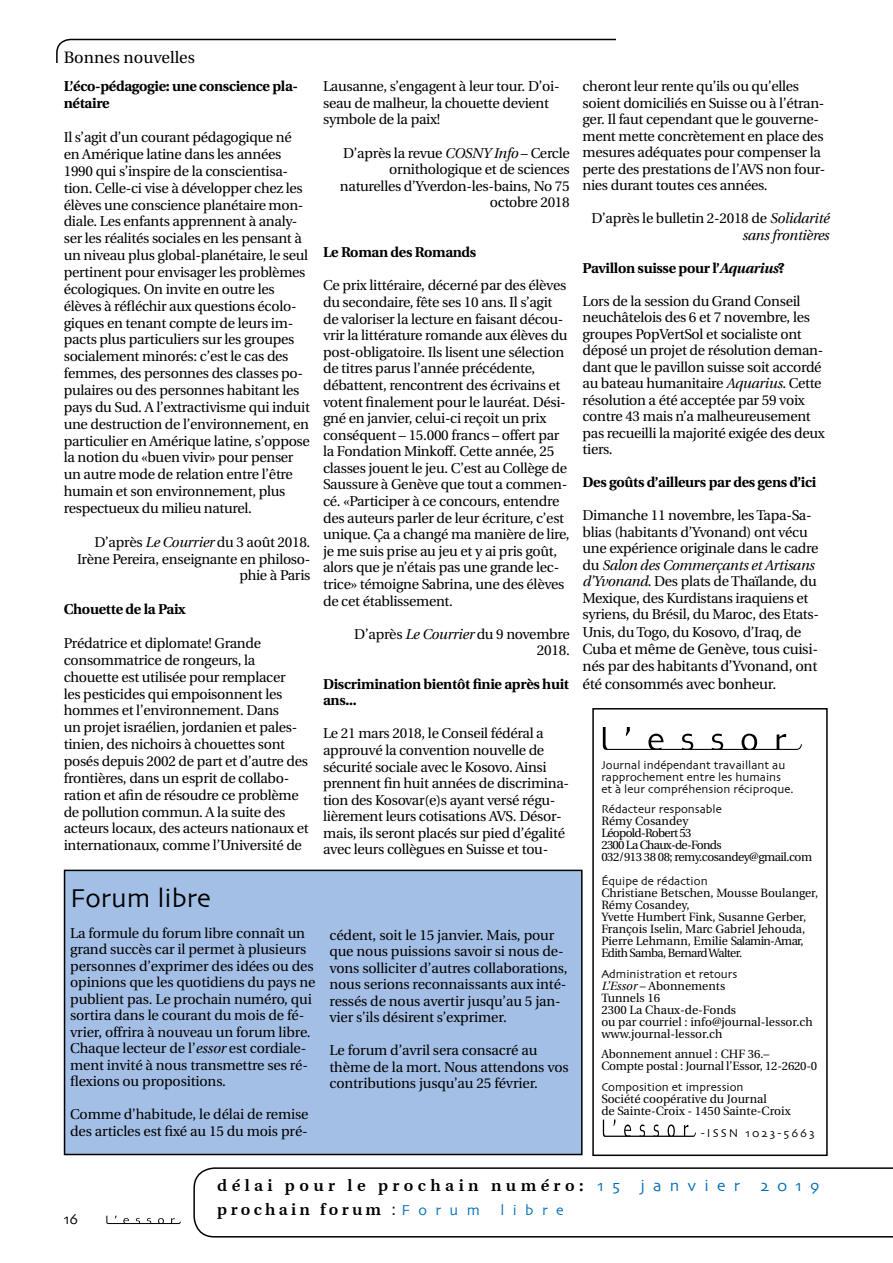
<style>
.page{position:relative;width:893px;height:1263px;background:#fff}
.page>*{position:absolute;margin:0;border:0;box-sizing:border-box;transform-origin:0 0}
.t1{font:27px "Skia";color:#000}
.t2{font:600 16.5px/24.8px "Utopia";letter-spacing:.27em;color:#000}
.t3{font:16.5px "Utopia";color:#000}
.t4{font:15px "Skia";letter-spacing:.56em;color:#006db8}
.t5{font:15px "Skia";color:#000}
.t6{font:14.7px/17.2px "Utopia";letter-spacing:-.02em;color:#000;text-align:justify}
.t7{font:14.25px/16.6px "Utopia";letter-spacing:-.02em;color:#000}
.t8{font:700 14.25px/16.8px "Utopia";letter-spacing:-.02em;color:#000}
.t9{font:12px/12px "Utopia";color:#000}
.t10{font:12px/12px "Skia";color:#000}
.t11{font:12px/12px "Utopia";letter-spacing:-.04em;color:#000}
.t12{font:12px/12px "Utopia";letter-spacing:-.02em;color:#000}
.t13{font:12px "Skia";letter-spacing:.17em;color:#000}
.s1{font-style:italic}
.s2{font-size:14.7px}
.s3{font-family:"Skia";font-weight:400;color:#006db8}
.s4{font-family:"Skia";font-weight:400}
.s5{font-family:"Skia";font-weight:400;font-size:15px;color:#006db8}
</style>
<div class="page">
<svg style="left:106px;top:1216px;width:75px;height:8px"></svg>
<div style="left:56px;top:39px;width:573px;height:56px;border:2px solid #000;border-radius:14px"></div>
<div style="left:617px;top:31px;width:17px;height:71px;background:#fff"></div>
<div style="left:51px;top:63px;width:580px;height:37px;background:#fff"></div>
<svg style="left:193px;top:1167px;width:700px;height:70px"></svg>
<div style="left:65px;top:870px;width:517px;height:284px;background:#a4bfe5"></div>
<div style="left:64px;top:870px;width:519px;height:285px;border:2px solid #000"></div>
<svg style="left:603px;top:727px;width:199px;height:23px"></svg>
<svg style="left:603px;top:1119px;width:93px;height:18px"></svg>
<div style="left:592px;top:708px;width:236px;height:448px;border:2px solid #000"></div>
<p class="t3" style="left:64px;top:49px;width:133px">Bonnes nouvelles</p>
<p class="t8" style="left:64px;top:78px;width:236px">L’éco-pédagogie: une conscience pla&shy;nétaire</p>
<p class="t7" style="left:64px;top:129px;width:248px">Il s’agit d’un courant pédagogique né en Amérique latine dans les années 1990 qui s’inspire de la conscientisa&shy;tion. Celle-ci vise à développer chez les élèves une conscience planétaire mon&shy;diale. Les enfants apprennent à analy&shy;ser les réalités sociales en les pensant à un niveau plus global-planétaire, le seul pertinent pour envisager les problèmes écologiques. On invite en outre les élèves à réfléchir aux questions écolo&shy;giques en tenant compte de leurs im&shy;pacts plus particuliers sur les groupes socialement minorés: c’est le cas des femmes, des personnes des classes po&shy;pulaires ou des personnes habitant les pays du Sud. A l’extractivisme qui induit une destruction de l’environnement, en particulier en Amérique latine, s’oppose la notion du «buen vivir» pour penser un autre mode de relation entre l’être humain et son environnement, plus respectueux du milieu naturel.</p>
<p class="t7" style="left:77px;top:534px;width:235px;text-align:right">D’après <span class="s1">Le Courrier</span> du 3 août 2018.<br>Irène Pereira, enseignante en philoso&shy;phie à Paris</p>
<p class="t8" style="left:64px;top:601px;width:123px">Chouette de la Paix</p>
<p class="t7" style="left:64px;top:635px;width:246px">Prédatrice et diplomate! Grande consommatrice de rongeurs, la chouette est utilisée pour remplacer<br>les pesticides qui empoisonnent les hommes et l’environnement. Dans<br>un projet israélien, jordanien et pales&shy;tinien, des nichoirs à chouettes sont posés depuis 2002 de part et d’autre des frontières, dans un esprit de collabo&shy;ration et afin de résoudre ce problème de pollution commun. A la suite des acteurs locaux, des acteurs nationaux et internationaux, comme l’Université de</p>
<h1 class="t1" style="left:70px;top:882px;width:142px">Forum libre</h1>
<p class="t7" style="left:323px;top:78px;width:238px">Lausanne, s’engagent à leur tour. D’oi&shy;seau de malheur, la chouette devient symbole de la paix!</p>
<p class="t7" style="left:340px;top:145px;width:231px;text-align:right">D’après la revue <span class="s1">COSNY Info</span> – Cercle ornithologique et de sciences naturelles d’Yverdon-les-bains, No 75 octobre 2018</p>
<p class="t8" style="left:323px;top:244px;width:155px">Le Roman des Romands</p>
<p class="t7" style="left:323px;top:277px;width:248px">Ce prix littéraire, décerné par des élèves du secondaire, fête ses 10 ans. Il s’agit de valoriser la lecture en faisant décou&shy;vrir la littérature romande aux élèves du post-obligatoire. Ils lisent une sélection de titres parus l’année précédente, débattent, rencontrent des écrivains et votent finalement pour le lauréat. Dési&shy;gné en janvier, celui-ci reçoit un prix conséquent – 15.000 francs – offert par la Fondation Minkoff. Cette année, 25 classes jouent le jeu. C’est au Collège de Saussure à Genève que tout a commen&shy;cé. «Participer à ce concours, entendre des auteurs parler de leur écriture, c’est unique. Ça a changé ma manière de lire, je me suis prise au jeu et y ai pris goût, alors que je n’étais pas une grande lec&shy;trice» témoigne Sabrina, une des élèves de cet établissement.</p>
<p class="t7" style="left:354px;top:626px;width:217px;text-align:right">D’après <span class="s1">Le Courrier</span> du 9 novembre<br>2018.</p>
<p class="t8" style="left:323px;top:675px;width:248px">Discrimination bientôt finie après huit ans...</p>
<p class="t7" style="left:323px;top:725px;width:247px">Le 21 mars 2018, le Conseil fédéral a approuvé la convention nouvelle de sécurité sociale avec le Kosovo. Ainsi prennent fin huit années de discrimina&shy;tion des Kosovar(e)s ayant versé régu&shy;lièrement leurs cotisations AVS. Désor&shy;mais, ils seront placés sur pied d’égalité avec leurs collègues en Suisse et tou-</p>
<p class="t7" style="left:70px;top:925px;width:247px">La formule du forum libre connaît un grand succès car il permet à plusieurs personnes d’exprimer des idées ou des opinions que les quotidiens du pays ne publient pas. Le prochain numéro, qui sortira dans le courant du mois de fé&shy;vrier, offrira à nouveau un forum libre.<br>Chaque lecteur de l’<span class="s1">essor</span> est cordiale&shy;ment invité à nous transmettre ses ré&shy;flexions ou propositions.</p>
<p class="t7" style="left:70px;top:1106px;width:240px">Comme d’habitude, le délai de remise des articles est fixé au 15 du mois pré-</p>
<p class="t7" style="left:330px;top:927px;width:240px">cédent, soit le 15 janvier. Mais, pour que nous puissions savoir si nous de&shy;vons solliciter d’autres collaborations, nous serions reconnaissants aux inté&shy;ressés de nous avertir jusqu’au 5 jan&shy;vier s’ils désirent s’exprimer.</p>
<p class="t7" style="left:330px;top:1042px;width:241px">Le forum d’avril sera consacré au thème de la mort. Nous attendons vos contributions jusqu’au 25 février.</p>
<p class="t7" style="left:582px;top:78px;width:244px">cheront leur rente qu’ils ou qu’elles soient domiciliés en Suisse ou à l’étran&shy;ger. Il faut cependant que le gouverne&shy;ment mette concrètement en place des mesures adéquates pour compenser la perte des prestations de l’AVS non four&shy;nies durant toutes ces années.</p>
<p class="t7" style="left:591px;top:210px;width:239px;text-align:right">D’après le bulletin 2-2018 de <span class="s1">Solidarité sans frontières</span></p>
<p class="t8" style="left:582px;top:260px;width:204px">Pavillon suisse pour l’<span class="s1">Aquarius</span>?</p>
<p class="t7" style="left:582px;top:293px;width:244px">Lors de la session du Grand Conseil neuchâtelois des 6 et 7 novembre, les groupes PopVertSol et socialiste ont déposé un projet de résolution deman&shy;dant que le pavillon suisse soit accordé au bateau humanitaire <span class="s1">Aquarius</span>. Cette résolution a été acceptée par 59 voix contre 43 mais n’a malheureusement pas recueilli la majorité exigée des deux tiers.</p>
<p class="t8" style="left:582px;top:474px;width:235px">Des goûts d’ailleurs par des gens d’ici</p>
<p class="t7" style="left:582px;top:507px;width:238px">Dimanche 11 novembre, les Tapa-Sa&shy;blias (habitants d’Yvonand) ont vécu une expérience originale dans le cadre du <span class="s1">Salon des Commerçants et Artisans d’Yvonand</span>. Des plats de Thaïlande, du Mexique, des Kurdistans iraquiens et syriens, du Brésil, du Maroc, des Etats-Unis, du Togo, du Kosovo, d’Iraq, d<span class="s2">e</span></p>
<p class="t6" style="left:583px;top:641px;width:237px">Cuba et même de Genève, tous cuisi&shy;nés par des habitants d’Yvonand, ont été consommés avec bonheur.</p>
<p class="t10" style="left:601px;top:759px;width:194px">Journal indépendant travaillant au rapprochement entre les humains et à leur compréhension réciproque.</p>
<p class="t10" style="left:601px;top:804px;width:122px">Rédacteur responsable</p>
<p class="t11" style="left:601px;top:815px;width:212px">Rémy Cosandey<br>Léopold-Robert 53<br>2300 La Chaux-de-Fonds<br>032/913 38 08; remy.cosandey@gmail.com</p>
<p class="t10" style="left:601px;top:876px;width:108px">Équipe de rédaction</p>
<p class="t9" style="left:601px;top:887px;width:219px">Christiane Betschen, Mousse Boulanger, Rémy Cosandey,<br>Yvette Humbert Fink, Susanne Gerber, François Iselin, Marc Gabriel Jehouda, Pierre Lehmann, Emilie Salamin-Amar, Edith Samba, Bernard Walter.</p>
<p class="t10" style="left:601px;top:969px;width:138px">Administration et retours</p>
<p class="t9" style="left:601px;top:980px;width:213px"><span class="s1">L’Essor</span> – Abonnements<br>Tunnels 16<br>2300 La Chaux-de-Fonds<br>ou par courriel : info@journal-lessor.ch www.journal-lessor.ch</p>
<p class="t12" style="left:601px;top:1048px;width:217px">Abonnement annuel : CHF 36.–<br>Compte postal : Journal l’Essor, 12-2620-0</p>
<p class="t10" style="left:601px;top:1082px;width:144px">Composition et impression</p>
<p class="t9" style="left:601px;top:1093px;width:191px">Société coopérative du Journal<br>de Sainte-Croix - 1450 Sainte-Croix</p>
<p class="t13" style="left:701px;top:1126px;width:115px">-ISSN 1023-5663</p>
<p class="t5" style="left:64px;top:1210px;width:16px">16</p>
<p class="t2" style="left:217px;top:1173px;width:604px">délai pour le prochain numéro: <span class="s3">1 5 j a n v i e r 2 0 1 9 </span>prochain forum <span class="s4">:</span> <span class="s5">F o r u m</span></p>
<p class="t4" style="left:500px;top:1201px;width:65px">libre</p>
</div>
